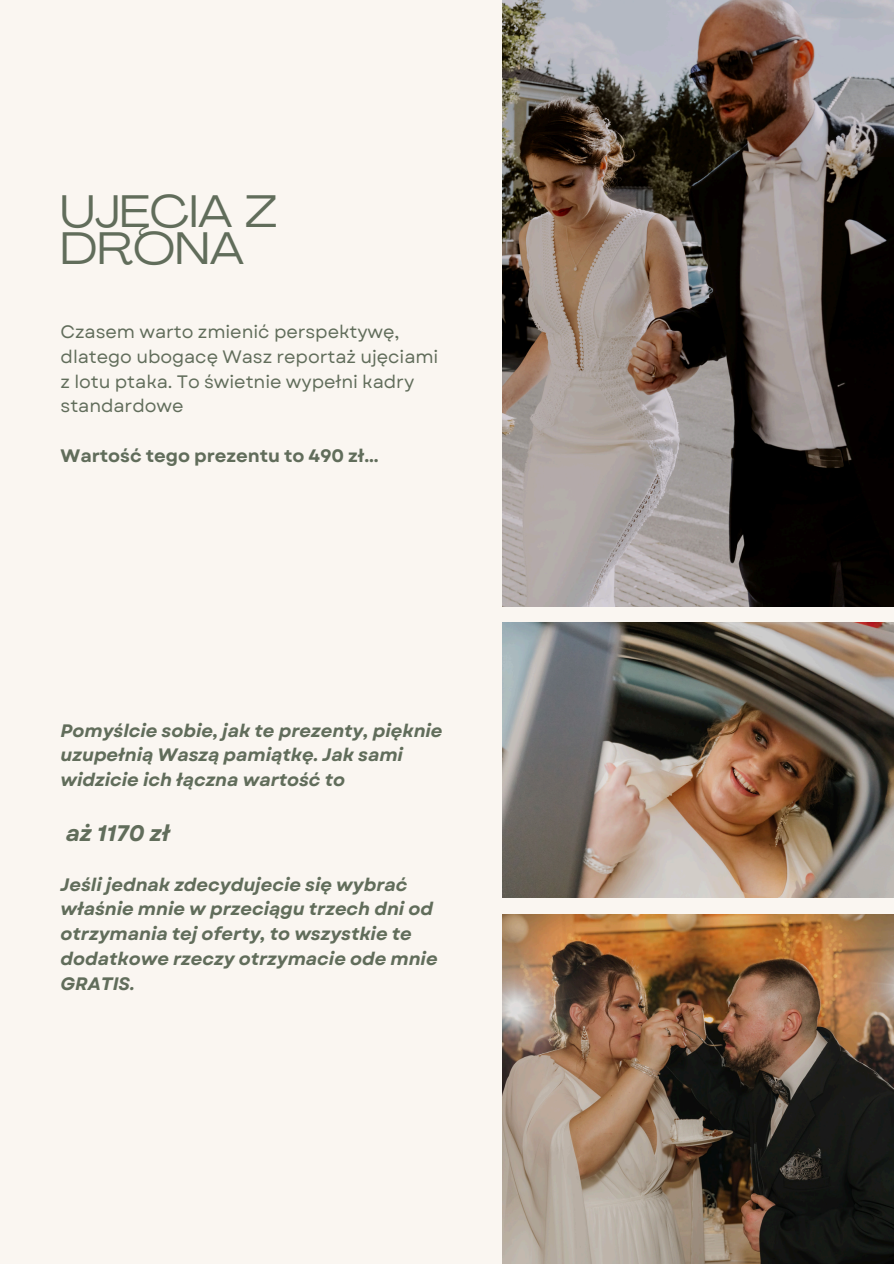
<style>
.page{position:relative;width:894px;height:1264px;background:#fff}
.page>*{position:absolute;margin:0;border:0;box-sizing:border-box;transform-origin:0 0}
.t1{font:expanded 45px/37.2px "Agrandir";color:#616d5b}
.t2{font:italic 700 22.5px "Garet";letter-spacing:-.005em;color:#616d5b}
.t3{font:italic 700 18px/24.8px "Garet";letter-spacing:-.005em;color:#616d5b}
.t4{font:18px/24.8px "Garet";letter-spacing:-.005em;color:#616d5b}
.t5{font:700 18px "Garet";letter-spacing:-.005em;color:#616d5b}
</style>
<div class="page">
<div style="left:0;top:0;width:893px;height:1263px;background:#faf6f1"></div>
<img style="left:502px;top:0;width:390px;height:606px">
<img style="left:502px;top:914px;width:390px;height:349px">
<img style="left:502px;top:622px;width:391px;height:276px">
<h1 class="t1" style="left:61px;top:197px;width:217px">UJĘCIA Z<br>DRONA</h1>
<p class="t4" style="left:61px;top:319px;width:379px">Czasem warto zmienić perspektywę, dlatego ubogacę Wasz reportaż ujęciami z lotu ptaka. To świetnie wypełni kadry standardowe</p>
<p class="t5" style="left:61px;top:442px;width:319px">Wartość tego prezentu to 490 zł...</p>
<h3 class="t3" style="left:61px;top:718px;width:383px">Pomyślcie sobie, jak te prezenty, pięknie uzupełnią Waszą pamiątkę. Jak sami widzicie ich łączna wartość to</h3>
<h2 class="t2" style="left:66px;top:817px;width:106px">aż 1170 zł</h2>
<p class="t3" style="left:61px;top:872px;width:378px">Jeśli jednak zdecydujecie się wybrać właśnie mnie w przeciągu trzech dni od otrzymania tej oferty, to wszystkie te dodatkowe rzeczy otrzymacie ode mnie<br>GRATIS.</p>
</div>
